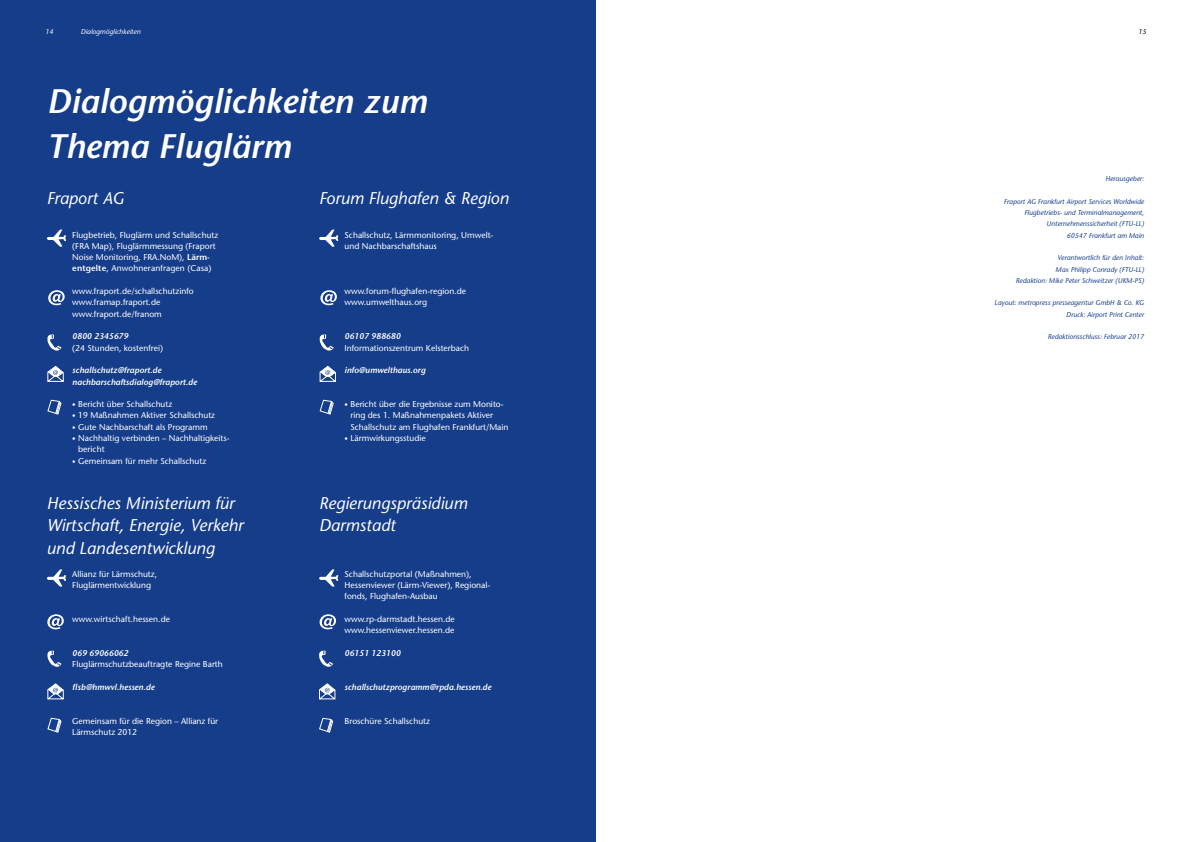
<style>
.page{position:relative;width:1191px;height:842px;background:#fff}
.page>*{position:absolute;margin:0;border:0;box-sizing:border-box;transform-origin:0 0}
.t1{font:italic 600 34px/45.2px "Stone Sans";color:#fff}
.t2{font:italic 17px/22.6px "Stone Sans";color:#fff}
.t3{font:8.5px/11.3px "Stone Sans";color:#fff}
.t4{font:italic 600 8.5px/11.3px "Stone Sans";color:#fff}
.t5{font:italic 7px/11.3px "Stone Sans";color:#153d8a;text-align:right}
.t6{font:italic 7px "Stone Sans";color:#fff}
.t7{font:italic 7px "Stone Sans";color:#000}
.s1{font-weight:600}
.s2{font-size:7px}
</style>
<div class="page">
<div style="left:0;top:0;width:595px;height:842px;background:#153d8a"></div>
<svg style="left:47px;top:334px;width:15px;height:17px"></svg>
<svg style="left:46px;top:230px;width:20px;height:17px"></svg>
<svg style="left:48px;top:290px;width:17px;height:15px"></svg>
<svg style="left:47px;top:365px;width:17px;height:17px"></svg>
<svg style="left:47px;top:399px;width:15px;height:16px"></svg>
<svg style="left:47px;top:650px;width:15px;height:17px"></svg>
<svg style="left:46px;top:569px;width:20px;height:17px"></svg>
<svg style="left:47px;top:683px;width:17px;height:17px"></svg>
<svg style="left:47px;top:717px;width:15px;height:16px"></svg>
<svg style="left:319px;top:569px;width:19px;height:17px"></svg>
<svg style="left:319px;top:650px;width:14px;height:17px"></svg>
<svg style="left:319px;top:683px;width:17px;height:17px"></svg>
<svg style="left:319px;top:717px;width:15px;height:16px"></svg>
<svg style="left:47px;top:614px;width:17px;height:15px"></svg>
<svg style="left:319px;top:614px;width:17px;height:15px"></svg>
<svg style="left:319px;top:334px;width:15px;height:17px"></svg>
<svg style="left:319px;top:230px;width:19px;height:17px"></svg>
<svg style="left:320px;top:290px;width:17px;height:15px"></svg>
<svg style="left:319px;top:365px;width:17px;height:17px"></svg>
<svg style="left:319px;top:399px;width:15px;height:16px"></svg>
<p class="t6" style="left:45px;top:27px;width:10px">14</p>
<p class="t6" style="left:81px;top:27px;width:61px">Dialogmöglichkeiten</p>
<p class="t7" style="left:1138px;top:27px;width:10px">15</p>
<h1 class="t1" style="left:47px;top:79px;width:382px">Dialogmöglichkeiten zum<br>Thema Fluglärm</h1>
<h2 class="t2" style="left:47px;top:186px;width:79px">Fraport AG</h2>
<p class="t3" style="left:72px;top:229px;width:147px">Flugbetrieb, Fluglärm und Schallschutz (FRA Map), Fluglärmmessung (Fraport Noise Monitoring, FRA.NoM), <span class="s1">Lärm&shy;entgelte</span>, Anwohneranfragen (Casa)</p>
<p class="t3" style="left:72px;top:285px;width:123px">www.fraport.de/schallschutzinfo www.framap.fraport.de www.fraport.de/franom</p>
<p class="t4" style="left:72px;top:331px;width:58px">0800 2345679</p>
<p class="t3" style="left:72px;top:342px;width:92px">(24 Stunden, kostenfrei)</p>
<p class="t4" style="left:72px;top:365px;width:126px">schallschutz@fraport.de nachbarschaftsdialog@fraport.de</p>
<p class="t3" style="left:72px;top:398px;width:101px"><span class="s2">•</span> Bericht über Schallschutz</p>
<p class="t3" style="left:72px;top:410px;width:144px"><span class="s2">•</span> 19 Maßnahmen Aktiver Schallschutz</p>
<p class="t3" style="left:72px;top:421px;width:137px"><span class="s2">•</span> Gute Nachbarschaft als Programm</p>
<p class="t3" style="left:78px;top:432px;width:153px;text-indent:-6px"><span class="s2">•</span> Nachhaltig verbinden – Nachhaltigkeits&shy;bericht</p>
<p class="t3" style="left:72px;top:455px;width:135px"><span class="s2">•</span> Gemeinsam für mehr Schallschutz</p>
<h2 class="t2" style="left:319px;top:186px;width:191px">Forum Flughafen &amp; Region</h2>
<p class="t3" style="left:344px;top:229px;width:150px">Schallschutz, Lärmmonitoring, Umwelt&shy;und Nachbarschaftshaus</p>
<p class="t3" style="left:344px;top:285px;width:123px">www.forum-flughafen-region.de www.umwelthaus.org</p>
<p class="t4" style="left:344px;top:331px;width:58px">06107 988680</p>
<p class="t3" style="left:344px;top:342px;width:126px">Informationszentrum Kelsterbach</p>
<p class="t4" style="left:344px;top:365px;width:83px">info@umwelthaus.org</p>
<p class="t3" style="left:350px;top:398px;width:159px;text-indent:-6px"><span class="s2">•</span> Bericht über die Ergebnisse zum Monito&shy;ring des 1. Maßnahmenpakets Aktiver<br>Schallschutz am Flughafen Frankfurt/Main</p>
<p class="t3" style="left:344px;top:432px;width:83px"><span class="s2">•</span> Lärmwirkungsstudie</p>
<h2 class="t2" style="left:47px;top:492px;width:198px">Hessisches Ministerium für<br>Wirtschaft, Energie, Verkehr und Landesentwicklung</h2>
<h2 class="t2" style="left:319px;top:492px;width:150px">Regierungspräsidium<br>Darmstadt</h2>
<p class="t3" style="left:344px;top:568px;width:147px">Schallschutzportal (Maßnahmen),<br>Hessenviewer (Lärm-Viewer), Regional&shy;fonds, Flughafen-Ausbau</p>
<p class="t3" style="left:344px;top:613px;width:112px">www.rp-darmstadt.hessen.de www.hessenviewer.hessen.de</p>
<p class="t4" style="left:344px;top:647px;width:58px">06151 123100</p>
<p class="t4" style="left:344px;top:681px;width:148px">schallschutzprogramm@rpda.hessen.de</p>
<p class="t3" style="left:344px;top:715px;width:87px">Broschüre Schallschutz</p>
<p class="t3" style="left:72px;top:568px;width:86px">Allianz für Lärmschutz,<br>Fluglärmentwicklung</p>
<p class="t3" style="left:72px;top:613px;width:99px">www.wirtschaft.hessen.de</p>
<p class="t4" style="left:72px;top:647px;width:58px">069 69066062</p>
<p class="t3" style="left:72px;top:658px;width:152px">Fluglärmschutzbeauftragte Regine Barth</p>
<p class="t4" style="left:72px;top:681px;width:84px">flsb@hmwvl.hessen.de</p>
<p class="t3" style="left:72px;top:715px;width:147px">Gemeinsam für die Region – Allianz für<br>Lärmschutz 2012</p>
<p class="t5" style="left:1105px;top:173px;width:40px">Herausgeber:</p>
<p class="t5" style="left:1004px;top:196px;width:142px">Fraport AG Frankfurt Airport Services Worldwide Flugbetriebs- und Terminalmanagement, Unternehmenssicherheit (FTU-LL)<br>60547 Frankfurt am Main</p>
<p class="t5" style="left:1015px;top:252px;width:130px">Verantwortlich für den Inhalt:<br>Max Philipp Conrady (FTU-LL)<br>Redaktion: Mike Peter Schweitzer (UKM-PS)</p>
<p class="t5" style="left:994px;top:297px;width:151px">Layout: metropress presseagentur GmbH &amp; Co. KG<br>Druck: Airport Print Center</p>
<p class="t5" style="left:1047px;top:331px;width:98px">Redaktionsschluss: Februar 2017</p>
</div>
